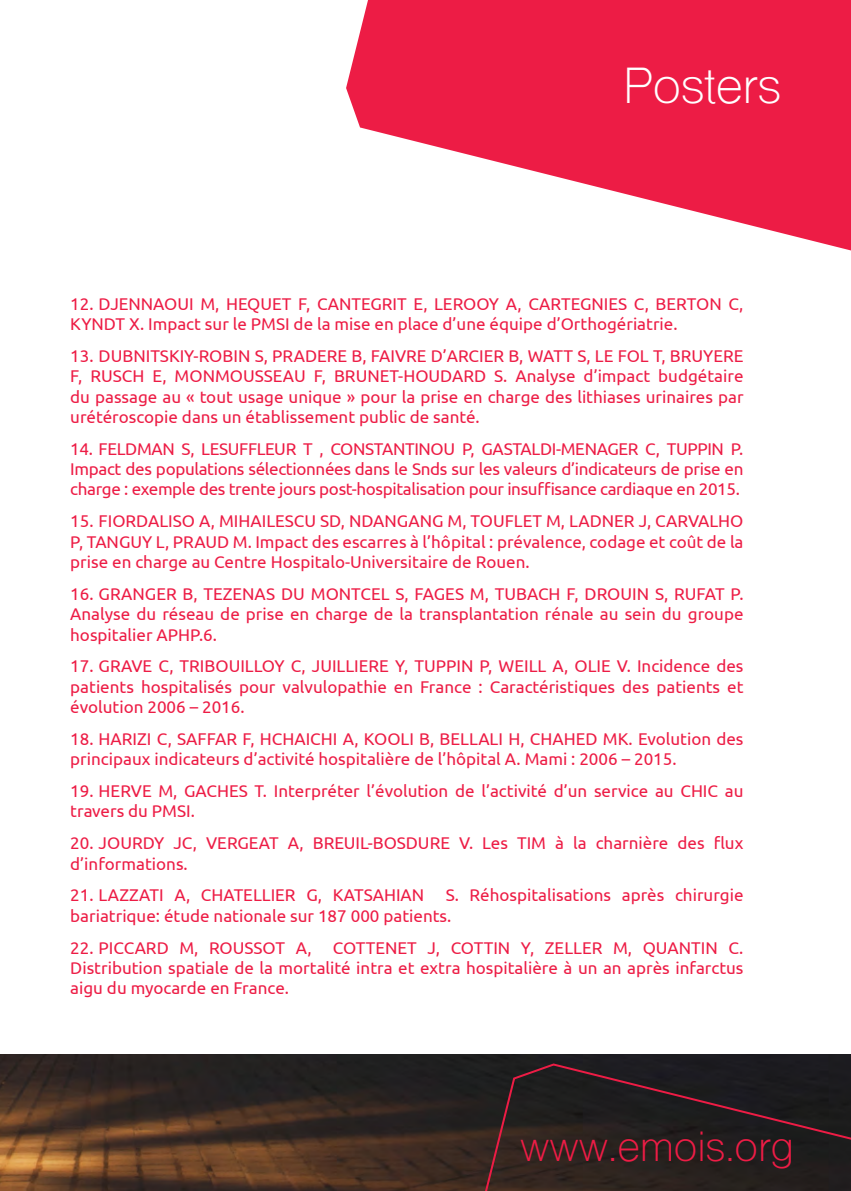
<style>
.page{position:relative;width:851px;height:1191px;background:#fff}
.page>*{position:absolute;margin:0;border:0;box-sizing:border-box;transform-origin:0 0}
.t1{font:48px "Shree Dev 0714";color:#fff}
.t2{font:40px "Shree Dev 0714";color:#ed1c45}
.t3{font:17px/20.4px "Ubuntu";color:#ed1c45;text-align:justify}
</style>
<div class="page">
<img style="left:0;top:1054px;width:850px;height:137px">
<svg style="left:346px;top:0;width:504px;height:250px;fill:#ed1c45"></svg>
<svg style="left:350px;top:1062px;width:500px;height:129px;background:#29201f"></svg>
<p class="t1" style="left:623px;top:57px;width:159px">Posters</p>
<p class="t3" style="left:70px;top:293px;width:674px">12. DJENNAOUI M, HEQUET F, CANTEGRIT E, LEROOY A, CARTEGNIES C, BERTON C,<br>KYNDT X. Impact sur le PMSI de la mise en place d’une équipe d’Orthogériatrie.</p>
<p class="t3" style="left:70px;top:345px;width:674px">13. DUBNITSKIY-ROBIN S, PRADERE B, FAIVRE D’ARCIER B, WATT S, LE FOL T, BRUYERE F, RUSCH E, MONMOUSSEAU F, BRUNET-HOUDARD S. Analyse d’impact budgétaire du passage au « tout usage unique » pour la prise en charge des lithiases urinaires par urétéroscopie dans un établissement public de santé.</p>
<p class="t3" style="left:70px;top:438px;width:674px">14. FELDMAN S, LESUFFLEUR T , CONSTANTINOU P, GASTALDI-MENAGER C, TUPPIN P.<br>Impact des populations sélectionnées dans le Snds sur les valeurs d’indicateurs de prise en charge : exemple des trente jours post-hospitalisation pour insuffisance cardiaque en 2015.</p>
<p class="t3" style="left:70px;top:510px;width:674px">15. FIORDALISO A, MIHAILESCU SD, NDANGANG M, TOUFLET M, LADNER J, CARVALHO P, TANGUY L, PRAUD M. Impact des escarres à l’hôpital : prévalence, codage et coût de la prise en charge au Centre Hospitalo-Universitaire de Rouen.</p>
<p class="t3" style="left:70px;top:583px;width:674px">16. GRANGER B, TEZENAS DU MONTCEL S, FAGES M, TUBACH F, DROUIN S, RUFAT P.<br>Analyse du réseau de prise en charge de la transplantation rénale au sein du groupe hospitalier APHP.6.</p>
<p class="t3" style="left:70px;top:655px;width:674px">17. GRAVE C, TRIBOUILLOY C, JUILLIERE Y, TUPPIN P, WEILL A, OLIE V. Incidence des patients hospitalisés pour valvulopathie en France : Caractéristiques des patients et évolution 2006 – 2016.</p>
<p class="t3" style="left:70px;top:728px;width:674px">18. HARIZI C, SAFFAR F, HCHAICHI A, KOOLI B, BELLALI H, CHAHED MK. Evolution des principaux indicateurs d’activité hospitalière de l’hôpital A. Mami : 2006 – 2015.</p>
<p class="t3" style="left:70px;top:780px;width:674px">19. HERVE M, GACHES T. Interpréter l’évolution de l’activité d’un service au CHIC au travers du PMSI.</p>
<p class="t3" style="left:70px;top:832px;width:674px">20. JOURDY JC, VERGEAT A, BREUIL-BOSDURE V. Les TIM à la charnière des flux d’informations.</p>
<p class="t3" style="left:70px;top:884px;width:355px">21. LAZZATI A, CHATELLIER G, KATSAHIAN</p>
<p class="t3" style="left:70px;top:884px;width:674px;text-indent:375px">S. Réhospitalisations après chirurgie bariatrique: étude nationale sur 187 000 patients.</p>
<p class="t3" style="left:70px;top:936px;width:243px">22. PICCARD M, ROUSSOT A,</p>
<p class="t3" style="left:70px;top:936px;width:674px;text-indent:262px">COTTENET J, COTTIN Y, ZELLER M, QUANTIN C.<br>Distribution spatiale de la mortalité intra et extra hospitalière à un an après infarctus aigu du myocarde en France.</p>
<h2 class="t2" style="left:520px;top:1122px;width:275px">www.emois.org</h2>
</div>
